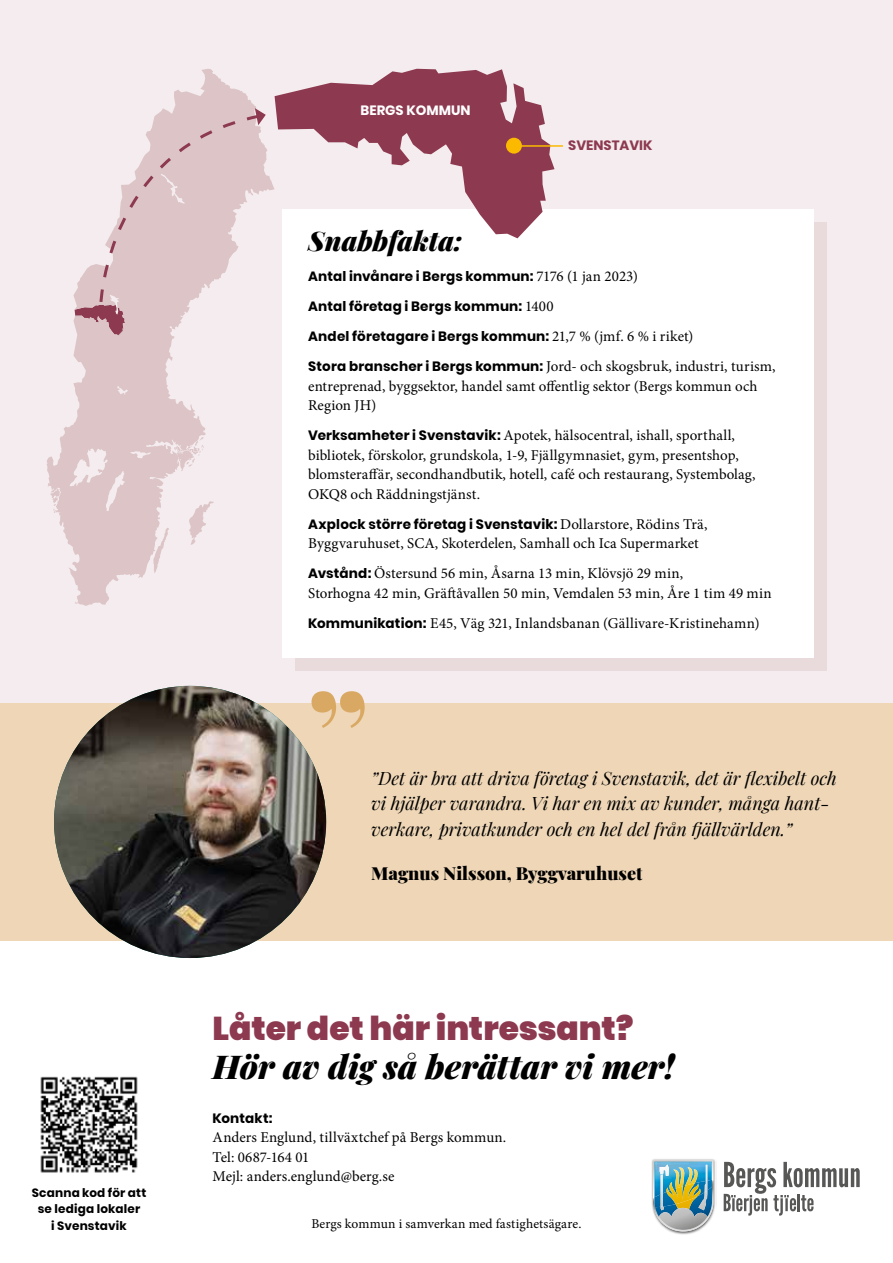
<style>
.page{position:relative;width:893px;height:1263px;background:#fff}
.page>*{position:absolute;margin:0;border:0;box-sizing:border-box;transform-origin:0 0}
.t1{font:900 124.05px "Playfair Display";color:#d9a964}
.t2{font:italic 900 33px "Playfair Display";color:#000}
.t3{font:900 33px "Poppins";letter-spacing:-.005em;color:#8d3950}
.t4{font:italic 900 27px "Playfair Display";color:#000}
.t5{font:italic 18px/25.5px "Playfair Display";color:#000}
.t6{font:900 18px "Playfair Display";color:#000}
.t7{font:15px/19.5px "Minion Pro";letter-spacing:.005em;color:#000}
.t8{font:700 13.5px "Poppins";letter-spacing:.015em;color:#000}
.t9{font:13.5px "Minion Pro";letter-spacing:.01em;color:#000}
.t10{font:700 13.5px "Poppins";color:#fff}
.t11{font:700 13.5px "Poppins";color:#8d3950}
.t12{font:700 12px/16.5px "Poppins";letter-spacing:.02em;color:#000;text-align:center}
.s1{font-family:"Minion Pro";font-weight:400;font-size:15px}
.s2{font-family:"Poppins";font-weight:700;font-size:13.5px}
</style>
<div class="page">
<div style="left:0;top:0;width:893px;height:703px;background:#f4ecee"></div>
<div style="left:295px;top:222px;width:532px;height:448px;background:#e9dadc"></div>
<div style="left:0;top:703px;width:893px;height:238px;background:#eed6b6"></div>
<img style="left:54px;top:686px;width:272px;height:272px;border-radius:136px">
<svg style="left:47px;top:69px;width:228px;height:537px"></svg>
<svg style="left:174px;top:437px;width:30px;height:29px"></svg>
<svg style="left:189px;top:501px;width:25px;height:44px"></svg>
<svg style="left:153px;top:528px;width:16px;height:45px"></svg>
<svg style="left:50px;top:489px;width:10px;height:24px"></svg>
<svg style="left:75px;top:108px;width:191px;height:227px"></svg>
<div style="left:283px;top:209px;width:531px;height:449px;background:#fff"></div>
<svg style="left:275px;top:69px;width:279px;height:169px"></svg>
<div style="left:506px;top:138px;width:16px;height:16px;background:#fbba00;border-radius:50%"></div>
<hr style="left:521px;top:145px;width:42px;height:2px;background:#fbba00">
<img style="left:652px;top:1159px;width:64px;height:76px">
<img style="left:653px;top:1160px;width:60px;height:71px">
<svg style="left:724px;top:1162px;width:136px;height:53px"></svg>
<img style="left:40px;top:1076px;width:98px;height:97px">
<p class="t12" style="left:32px;top:1184px;width:116px">Scanna kod för att se lediga lokaler<br>i Svenstavik</p>
<p class="t10" style="left:361px;top:103px;width:111px">BERGS KOMMUN</p>
<p class="t11" style="left:568px;top:138px;width:86px">SVENSTAVIK</p>
<h3 class="t4" style="left:308px;top:219px;width:156px">Snabbfakta:</h3>
<p class="t8" style="left:308px;top:268px;width:331px">Antal invånare i Bergs kommun: <span class="s1">7176 (1 jan 2023)</span></p>
<p class="t8" style="left:308px;top:298px;width:247px">Antal företag i Bergs kommun: <span class="s1">1400</span></p>
<p class="t8" style="left:308px;top:328px;width:387px">Andel företagare i Bergs kommun: <span class="s1">21,7 % (jmf. 6 % i riket)</span></p>
<p class="t7" style="left:308px;top:357px;width:469px"><span class="s2">Stora branscher i Bergs kommun:</span> Jord- och skogsbruk, industri, turism, entreprenad, byggsektor, handel samt offentlig sektor (Bergs kommun och<br>Region JH)</p>
<p class="t7" style="left:308px;top:426px;width:449px"><span class="s2">Verksamheter i Svenstavik:</span> Apotek, hälsocentral, ishall, sporthall, bibliotek, förskolor, grundskola, 1-9, Fjällgymnasiet, gym, presentshop, blomsteraffär, secondhandbutik, hotell, café och restaurang, Systembolag, OKQ8 och Räddningstjänst.</p>
<p class="t8" style="left:308px;top:516px;width:401px">Axplock större företag i Svenstavik: <span class="s1">Dollarstore, Rödins Trä,</span></p>
<p class="t7" style="left:308px;top:528px;width:392px;line-height:30px">Byggvaruhuset, SCA, Skoterdelen, Samhall och Ica Supermarket<br><span class="s2">Avstånd:</span> Östersund 56 min, Åsarna 13 min, Klövsjö 29 min,</p>
<p class="t7" style="left:308px;top:578px;width:465px;line-height:30px">Storhogna 42 min, Gräftåvallen 50 min, Vemdalen 53 min, Åre 1 tim 49 min<br><span class="s2">Kommunikation:</span> E45, Väg 321, Inlandsbanan (Gällivare-Kristinehamn)</p>
<h1 class="t1" style="left:308px;top:636px;width:62px">”</h1>
<p class="t5" style="left:371px;top:764px;width:467px">”Det är bra att driva företag i Svenstavik, det är flexibelt och vi hjälper varandra. Vi har en mix av kunder, många hant&shy;verkare, privatkunder och en hel del från fjällvärlden.”</p>
<p class="t6" style="left:371px;top:859px;width:273px">Magnus Nilsson, Byggvaruhuset</p>
<h2 class="t3" style="left:213px;top:1009px;width:422px">Låter det här intressant?</h2>
<h2 class="t2" style="left:213px;top:1039px;width:464px">Hör av dig så berättar vi mer!</h2>
<p class="t8" style="left:213px;top:1110px;width:62px">Kontakt:</p>
<p class="t7" style="left:213px;top:1127px;width:295px">Anders Englund, tillväxtchef på Bergs kommun.<br>Tel: 0687-164 01<br>Mejl: anders.englund@berg.se</p>
<p class="t9" style="left:311px;top:1214px;width:272px">Bergs kommun i samverkan med fastighetsägare.</p>
</div>
